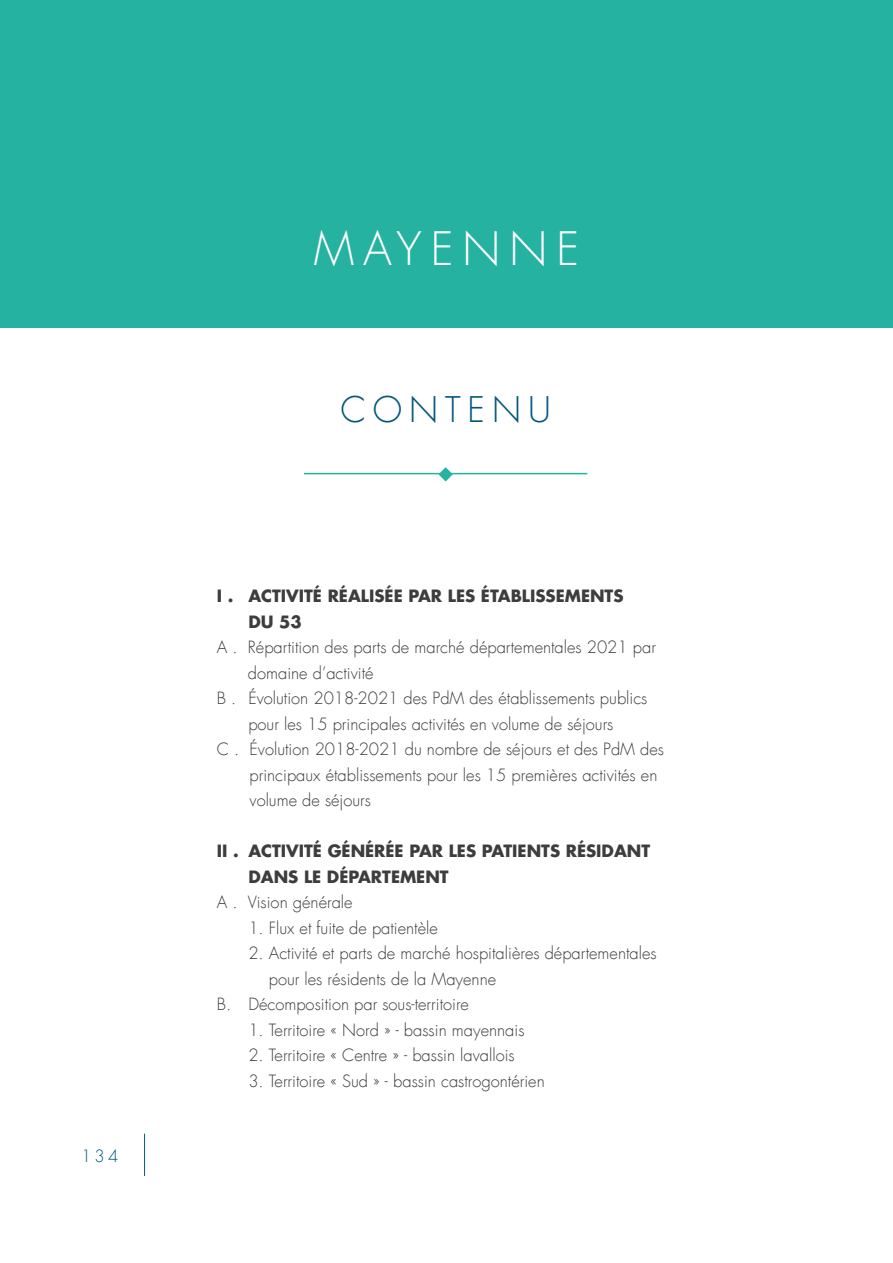
<style>
.page{position:relative;width:893px;height:1263px;background:#fff}
.page>*{position:absolute;margin:0;border:0;box-sizing:border-box;transform-origin:0 0}
.t1{font:300 45px "Futura LT";letter-spacing:.2em;color:#fff}
.t2{font:300 34.5px "Futura LT";letter-spacing:.2em;color:#005779}
.t3{font:300 16.5px "Futura LT";color:#3d3d3c}
.t4{font:700 16.5px/25.5px "Futura LT";color:#3d3d3c}
.t5{font:300 16.5px "Futura LT";color:#005779}
</style>
<div class="page">
<hr style="left:144px;top:1134px;width:1px;height:42px;background:#005779">
<div style="left:0;top:0;width:893px;height:327px;background:#25b2a1"></div>
<hr style="left:304px;top:473px;width:283px;height:1px;background:#25b2a1">
<svg style="left:438px;top:467px;width:15px;height:14px"></svg>
<p class="t5" style="left:81px;top:1146px;width:39px">134</p>
<h1 class="t1" style="left:314px;top:221px;width:267px">MAYENNE</h1>
<h2 class="t2" style="left:340px;top:388px;width:212px">CONTENU</h2>
<p class="t4" style="left:248px;top:583px;width:377px;text-indent:-31px">I . ACTIVITÉ RÉALISÉE PAR LES ÉTABLISSEMENTS<br>DU 53</p>
<p class="t3" style="left:217px;top:637px;width:441px">A . Répartition des parts de marché départementales 2021 par</p>
<p class="t3" style="left:248px;top:662px;width:127px">domaine d’activité</p>
<p class="t3" style="left:217px;top:688px;width:432px">B . Évolution 2018-2021 des PdM des établissements publics</p>
<p class="t3" style="left:248px;top:713px;width:367px">pour les 15 principales activités en volume de séjours</p>
<p class="t3" style="left:217px;top:739px;width:449px">C . Évolution 2018-2021 du nombre de séjours et des PdM des</p>
<p class="t3" style="left:250px;top:764px;width:409px">principaux établissements pour les 15 premières activités en</p>
<p class="t3" style="left:250px;top:790px;width:123px">volume de séjours</p>
<p class="t4" style="left:248px;top:838px;width:403px;text-indent:-31px">II . ACTIVITÉ GÉNÉRÉE PAR LES PATIENTS RÉSIDANT<br>DANS LE DÉPARTEMENT</p>
<p class="t3" style="left:217px;top:892px;width:137px">A . Vision générale</p>
<p class="t3" style="left:248px;top:917px;width:191px">1. Flux et fuite de patientèle</p>
<p class="t3" style="left:248px;top:943px;width:410px">2. Activité et parts de marché hospitalières départementales</p>
<p class="t3" style="left:269px;top:968px;width:229px">pour les résidents de la Mayenne</p>
<p class="t3" style="left:217px;top:994px;width:254px">B. Décomposition par sous-territoire</p>
<p class="t3" style="left:248px;top:1019px;width:278px">1. Territoire « Nord » - bassin mayennais</p>
<p class="t3" style="left:248px;top:1045px;width:268px">2. Territoire « Centre » - bassin lavallois</p>
<p class="t3" style="left:248px;top:1070px;width:298px">3. Territoire « Sud » - bassin castrogontérien</p>
</div>
